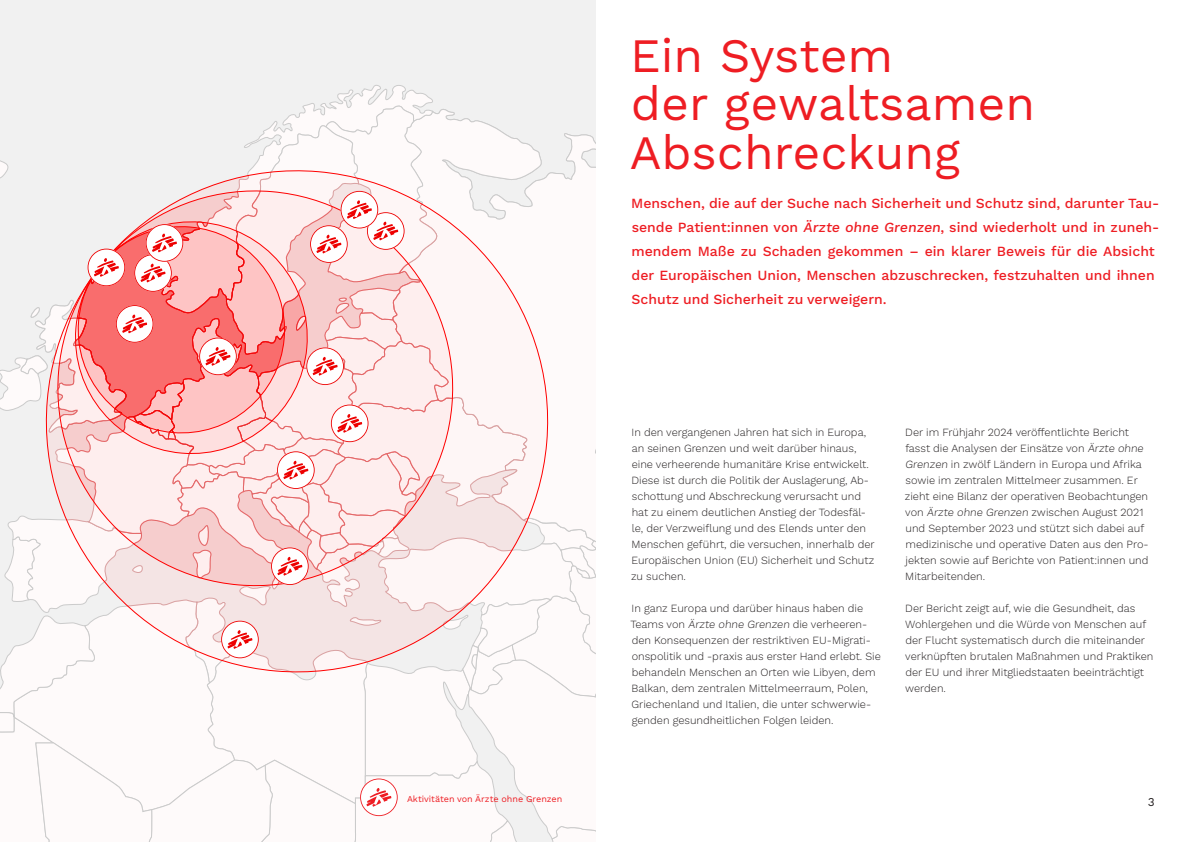
<style>
.page{position:relative;width:1191px;height:842px;background:#fff}
.page>*{position:absolute;margin:0;border:0;box-sizing:border-box;transform-origin:0 0}
.t1{font:48px/48px "Work Sans";color:#ee1d23}
.t2{font:500 14px/24px "Work Sans";color:#ee1d23}
.t3{font:12px "Work Sans";color:#231f20}
.t4{font:300 11px/16px "Work Sans";color:#231f20}
.t5{font:9px "Work Sans";color:#ee1d23}
</style>
<div class="page">
<svg style="left:0;top:0;width:596px;height:842px"></svg>
<p class="t5" style="left:407px;top:793px;width:157px">Aktivitäten von Ärzte ohne Grenzen</p>
<h1 class="t1" style="left:629px;top:34px;width:407px">Ein System<br>der gewaltsamen<br>Abschreckung</h1>
<p class="t2" style="left:631px;top:192px;width:529px">Menschen, die auf der Suche nach Sicherheit und Schutz sind, darunter Tau&shy;sende Patient:innen von Ärzte ohne Grenzen, sind wiederholt und in zuneh&shy;mendem Maße zu Schaden gekommen – ein klarer Beweis für die Absicht der Europäischen Union, Menschen abzuschrecken, festzuhalten und ihnen Schutz und Sicherheit zu verweigern.</p>
<p class="t4" style="left:631px;top:425px;width:245px">In den vergangenen Jahren hat sich in Europa, an seinen Grenzen und weit darüber hinaus, eine verheerende humanitäre Krise entwickelt.<br>Diese ist durch die Politik der Auslagerung, Ab&shy;schottung und Abschreckung verursacht und hat zu einem deutlichen Anstieg der Todesfäl&shy;le, der Verzweiflung und des Elends unter den Menschen geführt, die versuchen, innerhalb der Europäischen Union (EU) Sicherheit und Schutz zu suchen.</p>
<p class="t4" style="left:630px;top:601px;width:252px">In ganz Europa und darüber hinaus haben die Teams von Ärzte ohne Grenzen die verheeren&shy;den Konsequenzen der restriktiven EU-Migrati&shy;onspolitik und -praxis aus erster Hand erlebt. Sie behandeln Menschen an Orten wie Libyen, dem Balkan, dem zentralen Mittelmeerraum, Polen, Griechenland und Italien, die unter schwerwie&shy;genden gesundheitlichen Folgen leiden.</p>
<p class="t4" style="left:904px;top:425px;width:245px">Der im Frühjahr 2024 veröffentlichte Bericht fasst die Analysen der Einsätze von Ärzte ohne Grenzen in zwölf Ländern in Europa und Afrika sowie im zentralen Mittelmeer zusammen. Er zieht eine Bilanz der operativen Beobachtungen von Ärzte ohne Grenzen zwischen August 2021 und September 2023 und stützt sich dabei auf medizinische und operative Daten aus den Pro&shy;jekten sowie auf Berichte von Patient:innen und Mitarbeitenden.</p>
<p class="t4" style="left:905px;top:601px;width:250px">Der Bericht zeigt auf, wie die Gesundheit, das Wohlergehen und die Würde von Menschen auf der Flucht systematisch durch die miteinander verknüpften brutalen Maßnahmen und Praktiken der EU und ihrer Mitgliedstaaten beeinträchtigt werden.</p>
<p class="t3" style="left:1148px;top:795px;width:8px">3</p>
</div>
